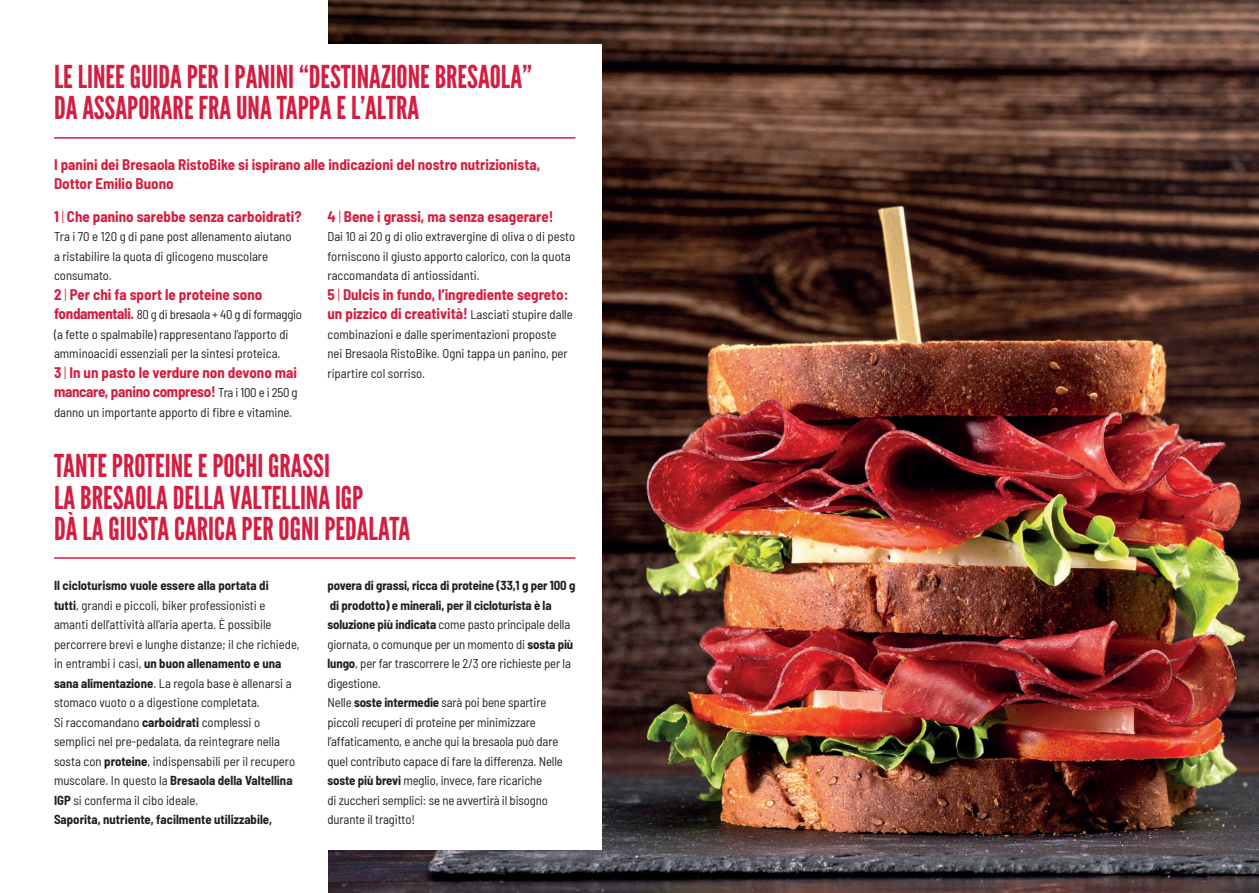
<style>
.page{position:relative;width:1259px;height:893px;background:#fff}
.page>*{position:absolute;margin:0;border:0;box-sizing:border-box;transform-origin:0 0}
.t1{font:31.5px "League Gothic";color:#d41e41}
.t2{font:700 semi-condensed 15px/19.5px "Barlow";color:#d41e41}
.t3{font:700 semi-condensed 15px/19.5px "Barlow";letter-spacing:-.02em;color:#d41e41}
.t4{font:semi-condensed 12.75px/19.5px "Barlow";color:#231f20}
.t5{font:700 semi-condensed 12.75px "Barlow";letter-spacing:-.01em;color:#231f20}
.s1{font-weight:300}
.s2{font-weight:700;font-size:15px;color:#d41e41}
.s3{font-weight:400;font-size:12.75px;color:#231f20}
.s4{font-weight:700}
</style>
<div class="page">
<img style="left:328px;top:0;width:931px;height:893px">
<div style="left:253px;top:45px;width:348px;height:805px;background:#fff"></div>
<hr style="left:54px;top:137px;width:521px;height:2px;background:#d41e41">
<hr style="left:54px;top:557px;width:521px;height:2px;background:#d41e41">
<p class="t1" style="left:54px;top:58px;width:479px">LE LINEE GUIDA PER I PANINI “DESTINAZIONE BRESAOLA”</p>
<p class="t1" style="left:54px;top:89px;width:367px">DA ASSAPORARE FRA UNA TAPPA E L’ALTRA</p>
<p class="t2" style="left:54px;top:154px;width:488px">I panini dei Bresaola RistoBike si ispirano alle indicazioni del nostro nutrizionista,<br>Dottor Emilio Buono</p>
<p class="t2" style="left:54px;top:205px;width:249px">1 <span class="s1">|</span> Che panino sarebbe senza carboidrati?</p>
<p class="t4" style="left:54px;top:226px;width:239px">Tra i 70 e 120 g di pane post allenamento aiutano a ristabilire la quota di glicogeno muscolare consumato.</p>
<p class="t2" style="left:54px;top:283px;width:210px">2 <span class="s1">|</span> Per chi fa sport le proteine sono</p>
<p class="t4" style="left:54px;top:304px;width:249px"><span class="s2">fondamentali.</span> 80 g di bresaola + 40 g di formaggio (a fette o spalmabile) rappresentano l’apporto di amminoacidi essenziali per la sintesi proteica.</p>
<p class="t3" style="left:54px;top:361px;width:245px">3 <span class="s1">|</span> In un pasto le verdure non devono mai mancare, panino compreso! <span class="s3">Tra i 100 e i 250 g</span></p>
<p class="t4" style="left:54px;top:401px;width:240px">danno un importante apporto di fibre e vitamine.</p>
<p class="t2" style="left:327px;top:205px;width:227px">4 <span class="s1">|</span> Bene i grassi, ma senza esagerare!</p>
<p class="t4" style="left:327px;top:226px;width:249px">Dai 10 ai 20 g di olio extravergine di oliva o di pesto forniscono il giusto apporto calorico, con la quota raccomandata di antiossidanti.</p>
<p class="t2" style="left:327px;top:283px;width:247px">5 <span class="s1">|</span> Dulcis in fundo, l’ingrediente segreto: un pizzico di creatività! <span class="s3">Lasciati stupire dalle</span></p>
<p class="t4" style="left:327px;top:323px;width:242px">combinazioni e dalle sperimentazioni proposte nei Bresaola RistoBike. Ogni tappa un panino, per ripartire col sorriso.</p>
<p class="t1" style="left:54px;top:447px;width:277px">TANTE PROTEINE E POCHI GRASSI</p>
<p class="t1" style="left:54px;top:479px;width:311px">LA BRESAOLA DELLA VALTELLINA IGP</p>
<p class="t1" style="left:54px;top:510px;width:358px">DÀ LA GIUSTA CARICA PER OGNI PEDALATA</p>
<p class="t4" style="left:54px;top:575px;width:247px"><span class="s4">Il cicloturismo vuole essere alla portata di<br>tutti</span>, grandi e piccoli, biker professionisti e amanti dell’attività all’aria aperta. È possibile percorrere brevi e lunghe distanze; il che richiede, in entrambi i casi, <span class="s4">un buon allenamento e una sana alimentazione</span>. La regola base è allenarsi a stomaco vuoto o a digestione completata.</p>
<p class="t4" style="left:54px;top:711px;width:243px">Si raccomandano <span class="s4">carboidrati</span> complessi o semplici nel pre-pedalata, da reintegrare nella sosta con <span class="s4">proteine</span>, indispensabili per il recupero muscolare. In questo la <span class="s4">Bresaola della Valtellina IGP</span> si conferma il cibo ideale.<br><span class="s4">Saporita, nutriente, facilmente utilizzabile,</span></p>
<p class="t5" style="left:327px;top:576px;width:249px">povera di grassi, ricca di proteine (33,1 g per 100 g</p>
<p class="t4" style="left:327px;top:594px;width:247px"><span class="s4">di prodotto) e minerali, per il cicloturista è la soluzione più indicata</span> come pasto principale della giornata, o comunque per un momento di <span class="s4">sosta più lungo</span>, per far trascorrere le 2/3 ore richieste per la digestione.</p>
<p class="t4" style="left:327px;top:692px;width:237px">Nelle <span class="s4">soste intermedie</span> sarà poi bene spartire piccoli recuperi di proteine per minimizzare l’affaticamento, e anche qui la bresaola può dare quel contributo capace di fare la differenza. Nelle <span class="s4">soste più brevi</span> meglio, invece, fare ricariche<br>di zuccheri semplici: se ne avvertirà il bisogno durante il tragitto!</p>
</div>
